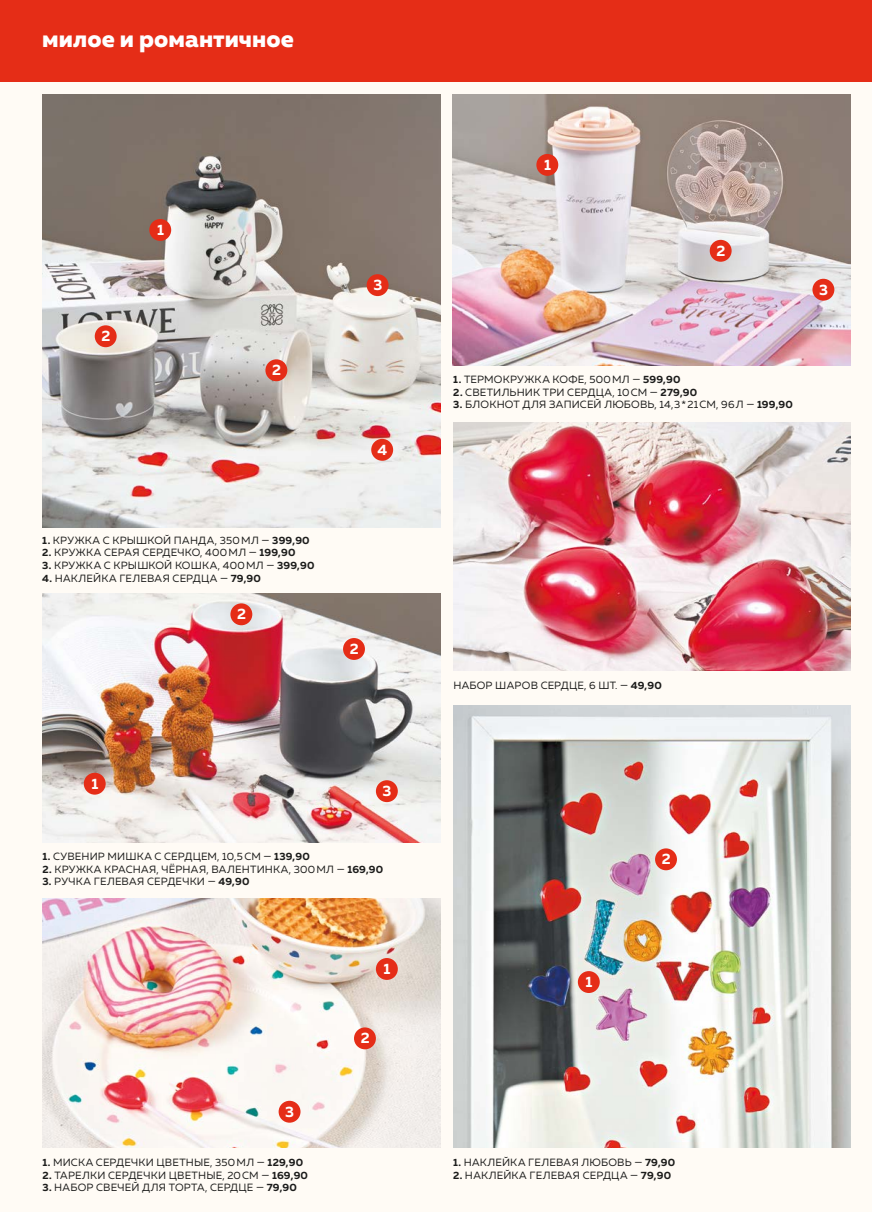
<style>
.page{position:relative;width:872px;height:1212px;background:#fffbf5}
.page>*{position:absolute;margin:0;border:0;box-sizing:border-box;transform-origin:0 0}
.t1{font:800 24px "Muller";letter-spacing:.005em;color:#fff}
.t2{font:700 15px "Muller";color:#fff}
.t3{font:10.5px "Muller";letter-spacing:.02em;color:#1c1c1b}
.s1{font-weight:700}
</style>
<div class="page">
<img style="left:453px;top:95px;width:397px;height:271px">
<img style="left:42px;top:899px;width:398px;height:248px">
<img style="left:453px;top:422px;width:397px;height:249px">
<img style="left:42px;top:594px;width:398px;height:248px">
<img style="left:42px;top:95px;width:398px;height:432px">
<img style="left:453px;top:705px;width:397px;height:442px">
<div style="left:0;top:0;width:872px;height:81px;background:#e52d17"></div>
<div style="left:149px;top:219px;width:22px;height:22px;background:#e52d17;border-radius:50%"></div>
<div style="left:95px;top:325px;width:22px;height:22px;background:#e52d17;border-radius:50%"></div>
<div style="left:265px;top:359px;width:22px;height:22px;background:#e52d17;border-radius:50%"></div>
<div style="left:343px;top:638px;width:22px;height:22px;background:#e52d17;border-radius:50%"></div>
<div style="left:376px;top:780px;width:22px;height:22px;background:#e52d17;border-radius:50%"></div>
<div style="left:376px;top:958px;width:22px;height:22px;background:#e52d17;border-radius:50%"></div>
<div style="left:279px;top:1101px;width:21px;height:22px;background:#e52d17;border-radius:50%"></div>
<div style="left:230px;top:603px;width:22px;height:22px;background:#e52d17;border-radius:50%"></div>
<div style="left:536px;top:154px;width:22px;height:22px;background:#e52d17;border-radius:50%"></div>
<div style="left:709px;top:240px;width:22px;height:22px;background:#e52d17;border-radius:50%"></div>
<div style="left:812px;top:279px;width:22px;height:22px;background:#e52d17;border-radius:50%"></div>
<div style="left:578px;top:971px;width:22px;height:22px;background:#e52d17;border-radius:50%"></div>
<div style="left:655px;top:848px;width:22px;height:22px;background:#e52d17;border-radius:50%"></div>
<div style="left:84px;top:773px;width:22px;height:22px;background:#e52d17;border-radius:50%"></div>
<div style="left:354px;top:1027px;width:22px;height:22px;background:#e52d17;border-radius:50%"></div>
<div style="left:367px;top:274px;width:21px;height:22px;background:#e52d17;border-radius:50%"></div>
<div style="left:371px;top:439px;width:22px;height:22px;background:#e52d17;border-radius:50%"></div>
<h1 class="t1" style="left:42px;top:24px;width:253px">милое и романтичное</h1>
<h2 class="t2" style="left:101px;top:327px;width:10px">2</h2>
<h2 class="t2" style="left:157px;top:220px;width:8px">1</h2>
<h2 class="t2" style="left:272px;top:361px;width:10px">2</h2>
<p class="t3" style="left:42px;top:534px;width:269px"><span class="s1">1.</span> КРУЖКА С КРЫШКОЙ ПАНДА, 350МЛ — <span class="s1">399,90</span></p>
<p class="t3" style="left:42px;top:546px;width:255px"><span class="s1">2.</span> КРУЖКА СЕРАЯ СЕРДЕЧКО, 400МЛ — <span class="s1">199,90</span></p>
<p class="t3" style="left:42px;top:559px;width:274px"><span class="s1">3.</span> КРУЖКА С КРЫШКОЙ КОШКА, 400МЛ — <span class="s1">399,90</span></p>
<p class="t3" style="left:42px;top:571px;width:220px"><span class="s1">4.</span> НАКЛЕЙКА ГЕЛЕВАЯ СЕРДЦА — <span class="s1">79,90</span></p>
<h2 class="t2" style="left:237px;top:605px;width:10px">2</h2>
<h2 class="t2" style="left:373px;top:275px;width:10px">3</h2>
<h2 class="t2" style="left:377px;top:440px;width:11px">4</h2>
<h2 class="t2" style="left:350px;top:639px;width:10px">2</h2>
<h2 class="t2" style="left:91px;top:774px;width:8px">1</h2>
<h2 class="t2" style="left:382px;top:781px;width:10px">3</h2>
<p class="t3" style="left:42px;top:850px;width:269px"><span class="s1">1.</span> СУВЕНИР МИШКА С СЕРДЦЕМ, 10,5СМ — <span class="s1">139,90</span></p>
<p class="t3" style="left:42px;top:862px;width:342px"><span class="s1">2.</span> КРУЖКА КРАСНАЯ, ЧЁРНАЯ, ВАЛЕНТИНКА, 300МЛ — <span class="s1">169,90</span></p>
<p class="t3" style="left:42px;top:875px;width:208px"><span class="s1">3.</span> РУЧКА ГЕЛЕВАЯ СЕРДЕЧКИ — <span class="s1">49,90</span></p>
<h2 class="t2" style="left:285px;top:1102px;width:10px">3</h2>
<p class="t3" style="left:42px;top:1156px;width:262px"><span class="s1">1.</span> МИСКА СЕРДЕЧКИ ЦВЕТНЫЕ, 350МЛ — <span class="s1">129,90</span></p>
<p class="t3" style="left:42px;top:1168px;width:267px"><span class="s1">2.</span> ТАРЕЛКИ СЕРДЕЧКИ ЦВЕТНЫЕ, 20СМ — <span class="s1">169,90</span></p>
<p class="t3" style="left:42px;top:1181px;width:256px"><span class="s1">3.</span> НАБОР СВЕЧЕЙ ДЛЯ ТОРТА, СЕРДЦЕ — <span class="s1">79,90</span></p>
<h2 class="t2" style="left:383px;top:959px;width:8px">1</h2>
<h2 class="t2" style="left:361px;top:1029px;width:10px">2</h2>
<h2 class="t2" style="left:544px;top:155px;width:8px">1</h2>
<h2 class="t2" style="left:716px;top:241px;width:10px">2</h2>
<h2 class="t2" style="left:819px;top:280px;width:10px">3</h2>
<p class="t3" style="left:453px;top:373px;width:229px"><span class="s1">1.</span> ТЕРМОКРУЖКА КОФЕ, 500МЛ — <span class="s1">599,90</span></p>
<p class="t3" style="left:453px;top:386px;width:245px"><span class="s1">2.</span> СВЕТИЛЬНИК ТРИ СЕРДЦА, 10СМ — <span class="s1">279,90</span></p>
<p class="t3" style="left:453px;top:398px;width:341px"><span class="s1">3.</span> БЛОКНОТ ДЛЯ ЗАПИСЕЙ ЛЮБОВЬ, 14,3*21СМ, 96Л — <span class="s1">199,90</span></p>
<p class="t3" style="left:453px;top:679px;width:210px">НАБОР ШАРОВ СЕРДЦЕ, 6 ШТ. — <span class="s1">49,90</span></p>
<h2 class="t2" style="left:585px;top:972px;width:8px">1</h2>
<h2 class="t2" style="left:661px;top:850px;width:10px">2</h2>
<p class="t3" style="left:453px;top:1156px;width:224px"><span class="s1">1.</span> НАКЛЕЙКА ГЕЛЕВАЯ ЛЮБОВЬ — <span class="s1">79,90</span></p>
<p class="t3" style="left:453px;top:1168px;width:220px"><span class="s1">2.</span> НАКЛЕЙКА ГЕЛЕВАЯ СЕРДЦА — <span class="s1">79,90</span></p>
</div>
